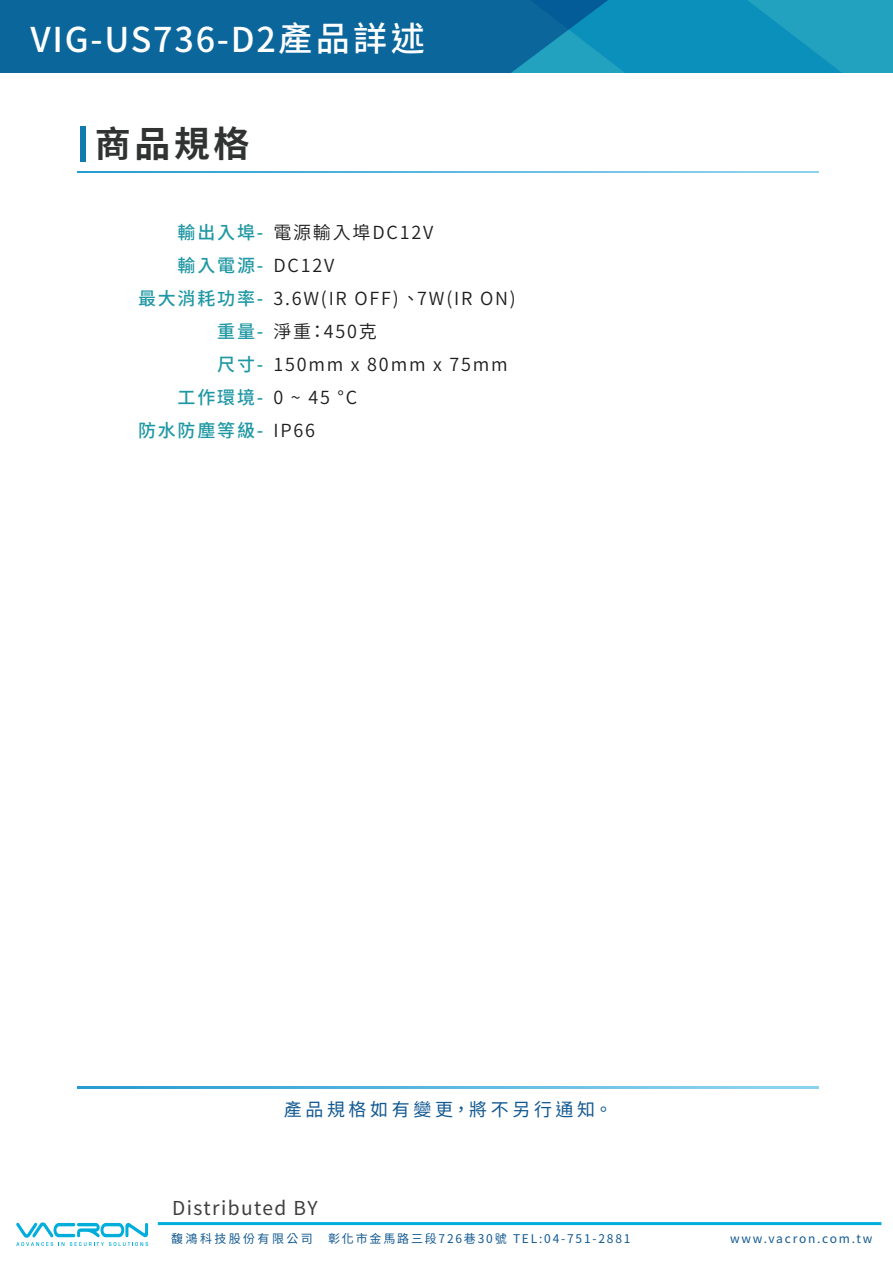
<style>
.page{position:relative;width:893px;height:1263px;background:#fff}
.page>*{position:absolute;margin:0;border:0;box-sizing:border-box;transform-origin:0 0}
.t1{font:700 36px "Noto Sans CJ Ktc";color:#313333}
.t2{font:500 34.2px "Noto Sans CJ Ktc";letter-spacing:.05em;color:#fff}
.t3{font:19.2px "Noto Sans CJ Ktc";letter-spacing:.075em;color:#3f3f3f}
.t4{font:600 18px/33px "Noto Sans CJ Ktc";letter-spacing:.1em;color:#1e1e1e}
.t5{font:500 18px/33px "Noto Sans CJ Ktc";letter-spacing:.1em;color:#2098a4;text-align:right}
.t6{font:18px "Noto Sans Mono CJ Ktc";letter-spacing:.2em;color:#125992}
.t7{font:12px "Noto Sans CJ Ktc";letter-spacing:.15em;color:#125992}
.t8{font:12px "Noto Sans CJ Ktc";letter-spacing:.2em;color:#125992}
</style>
<div class="page">
<svg style="left:77px;top:1087px;width:741px;height:1px"></svg>
<svg style="left:754px;top:0;width:139px;height:73px;background:#1b9cbe"></svg>
<svg style="left:0;top:0;width:754px;height:73px;background:#0b71a3"></svg>
<svg style="left:77px;top:171px;width:741px;height:1px"></svg>
<div style="left:80px;top:127px;width:6px;height:35px;background:#127bae"></div>
<svg style="left:16px;top:1222px;width:132px;height:24px"></svg>
<hr style="left:158px;top:1222px;width:723px;height:3px;background:#00addb">
<h2 class="t2" style="left:31px;top:20px;width:396px">VIG-US736-D2產品詳述</h2>
<h1 class="t1" style="left:95px;top:124px;width:156px">商品規格</h1>
<p class="t5" style="left:138px;top:216px;width:127px">輸出入埠-<br>輸入電源-<br>最大消耗功率-重量-<br>尺寸-<br>工作環境-<br>防水防塵等級-</p>
<p class="t4" style="left:273px;top:216px;width:244px">電源輸入埠DC12V<br>DC12V<br>3.6W(IR OFF) 、7W(IR ON)淨重：450克<br>150mm x 80mm x 75mm<br>0 ~ 45 °C<br>IP66</p>
<p class="t6" style="left:284px;top:1099px;width:330px">產品規格如有變更，將不另行通知。</p>
<p class="t3" style="left:172px;top:1197px;width:147px">Distributed BY</p>
<p class="t8" style="left:171px;top:1232px;width:143px">馥鴻科技股份有限公司</p>
<p class="t7" style="left:328px;top:1232px;width:304px">彰化市金馬路三段726巷30號 TEL:04-751-2881</p>
<p class="t7" style="left:730px;top:1232px;width:144px">www.vacron.com.tw</p>
</div>
